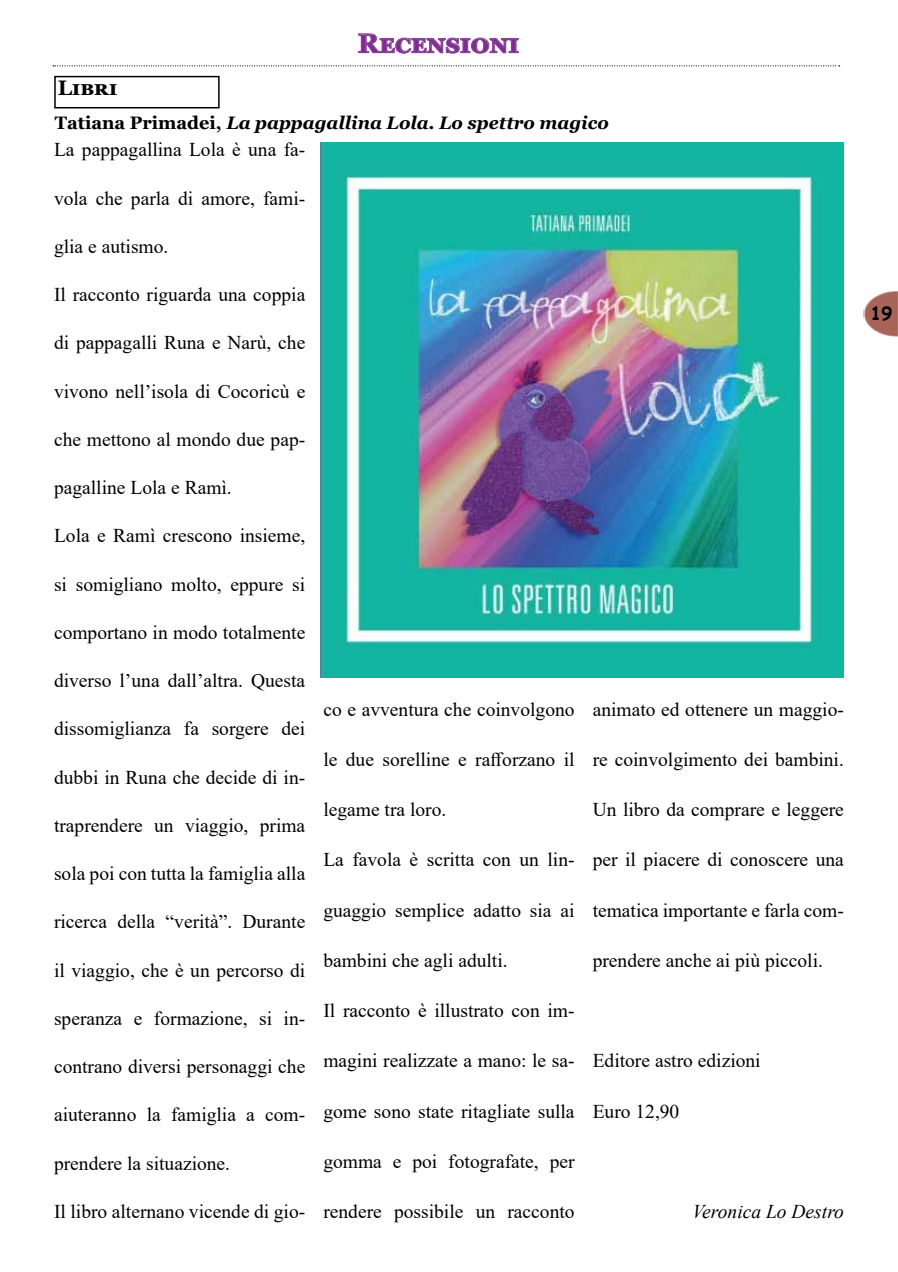
<style>
.page{position:relative;width:898px;height:1272px;background:#fff}
.page>*{position:absolute;margin:0;border:0;box-sizing:border-box;transform-origin:0 0}
.t1{font:700 27px "Georgia";letter-spacing:.005em;color:#7f2c91}
.t2{font:700 21px "Georgia";color:#000}
.t3{font:19.5px "Times New Roman";color:#000}
.t4{font:italic 19.5px "Times New Roman";color:#000}
.t5{font:italic 700 18px "Georgia";color:#000}
.t6{font:700 18px "Comic Sans MS";color:#000}
.s1{font-style:normal}
</style>
<div class="page">
<img style="left:863px;top:291px;width:34px;height:46px">
<svg style="left:358px;top:33px;width:161px;height:21px"></svg>
<svg style="left:53px;top:65px;width:786px;height:1px"></svg>
<div style="left:54px;top:76px;width:165px;height:32px;border:2px solid #000"></div>
<img style="left:320px;top:143px;width:523px;height:534px">
<p class="t2" style="left:58px;top:75px;width:61px">Libri</p>
<h1 class="t1" style="left:357px;top:26px;width:163px">recensioni</h1>
<p class="t5" style="left:55px;top:112px;width:555px"><span class="s1">Tatiana Primadei,</span> La pappagallina Lola. Lo spettro magico</p>
<p class="t3" style="left:54px;top:136px;width:253px">La pappagallina Lola è una fa-</p>
<p class="t3" style="left:54px;top:184px;width:253px">vola che parla di amore, fami-</p>
<p class="t3" style="left:54px;top:233px;width:116px">glia e autismo.</p>
<p class="t3" style="left:54px;top:281px;width:253px">Il racconto riguarda una coppia</p>
<p class="t3" style="left:54px;top:329px;width:253px">di pappagalli Runa e Narù, che</p>
<p class="t3" style="left:54px;top:377px;width:253px">vivono nell’isola di Cocoricù e</p>
<p class="t3" style="left:54px;top:425px;width:253px">che mettono al mondo due pap-</p>
<p class="t3" style="left:54px;top:474px;width:179px">pagalline Lola e Ramì.</p>
<p class="t3" style="left:54px;top:522px;width:253px">Lola e Ramì crescono insieme,</p>
<p class="t3" style="left:54px;top:570px;width:253px">si somigliano molto, eppure si</p>
<p class="t3" style="left:54px;top:618px;width:253px">comportano in modo totalmente</p>
<p class="t3" style="left:54px;top:666px;width:253px">diverso l’una dall’altra. Questa</p>
<p class="t3" style="left:54px;top:715px;width:253px">dissomiglianza fa sorgere dei</p>
<p class="t3" style="left:54px;top:763px;width:253px">dubbi in Runa che decide di in-</p>
<p class="t3" style="left:54px;top:811px;width:253px">traprendere un viaggio, prima</p>
<p class="t3" style="left:54px;top:859px;width:253px">sola poi con tutta la famiglia alla</p>
<p class="t3" style="left:54px;top:908px;width:253px">ricerca della “verità”. Durante</p>
<p class="t3" style="left:54px;top:956px;width:253px">il viaggio, che è un percorso di</p>
<p class="t3" style="left:54px;top:1004px;width:253px">speranza e formazione, si in-</p>
<p class="t3" style="left:54px;top:1052px;width:253px">contrano diversi personaggi che</p>
<p class="t3" style="left:54px;top:1100px;width:253px">aiuteranno la famiglia a com-</p>
<p class="t3" style="left:54px;top:1149px;width:177px">prendere la situazione.</p>
<p class="t3" style="left:54px;top:1197px;width:253px">Il libro alternano vicende di gio-</p>
<p class="t3" style="left:323px;top:695px;width:253px">co e avventura che coinvolgono</p>
<p class="t3" style="left:323px;top:745px;width:253px">le due sorelline e rafforzano il</p>
<p class="t3" style="left:323px;top:795px;width:124px">legame tra loro.</p>
<p class="t3" style="left:323px;top:846px;width:253px">La favola è scritta con un lin-</p>
<p class="t3" style="left:323px;top:896px;width:253px">guaggio semplice adatto sia ai</p>
<p class="t3" style="left:323px;top:946px;width:186px">bambini che agli adulti.</p>
<p class="t3" style="left:323px;top:996px;width:253px">Il racconto è illustrato con im-</p>
<p class="t3" style="left:323px;top:1047px;width:253px">magini realizzate a mano: le sa-</p>
<p class="t3" style="left:323px;top:1097px;width:253px">gome sono state ritagliate sulla</p>
<p class="t3" style="left:323px;top:1147px;width:253px">gomma e poi fotografate, per</p>
<p class="t3" style="left:323px;top:1197px;width:253px">rendere possibile un racconto</p>
<p class="t3" style="left:592px;top:695px;width:253px">animato ed ottenere un maggio-</p>
<p class="t3" style="left:592px;top:745px;width:253px">re coinvolgimento dei bambini.</p>
<p class="t3" style="left:592px;top:795px;width:253px">Un libro da comprare e leggere</p>
<p class="t3" style="left:592px;top:846px;width:253px">per il piacere di conoscere una</p>
<p class="t3" style="left:592px;top:896px;width:253px">tematica importante e farla com-</p>
<p class="t3" style="left:592px;top:946px;width:232px">prendere anche ai più piccoli.</p>
<p class="t3" style="left:592px;top:1047px;width:169px">Editore astro edizioni</p>
<p class="t3" style="left:592px;top:1097px;width:88px">Euro 12,90</p>
<p class="t4" style="left:692px;top:1198px;width:153px">Veronica Lo Destro</p>
<p class="t6" style="left:870px;top:300px;width:23px">19</p>
</div>
